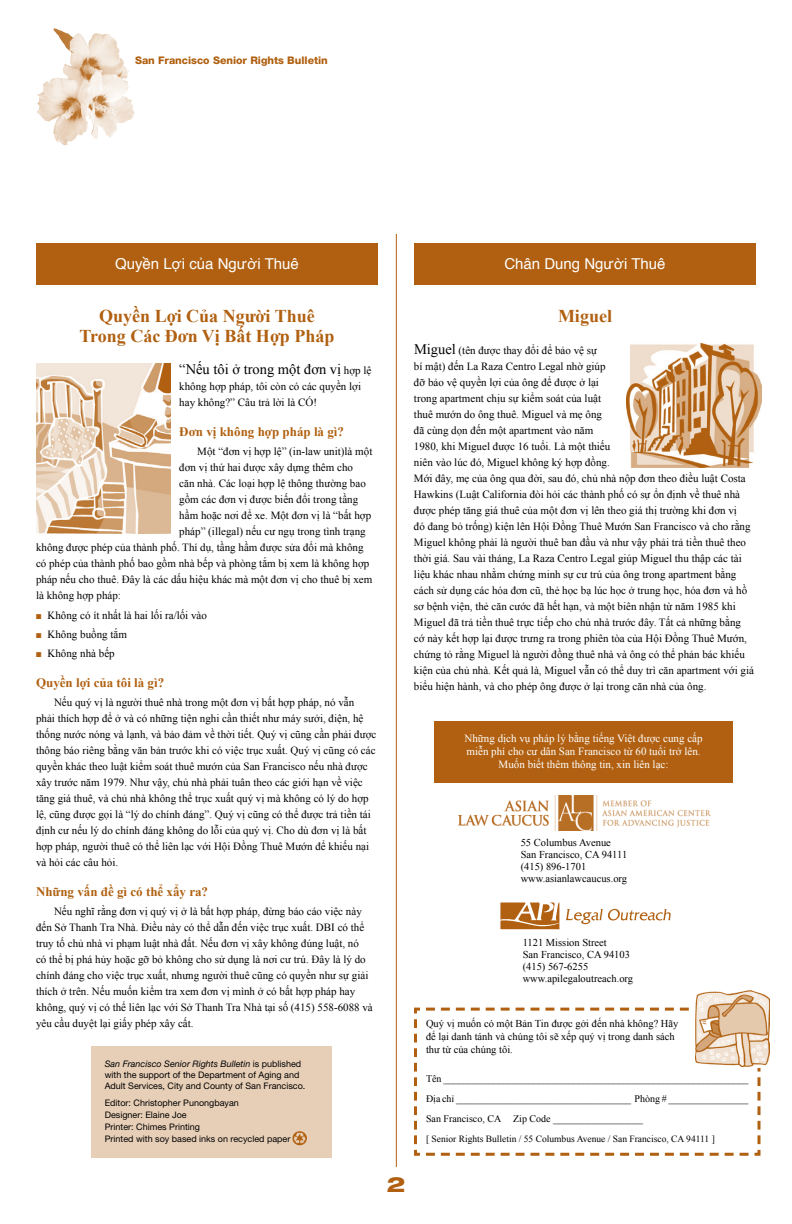
<style>
.page{position:relative;width:792px;height:1224px;background:#fff}
.page>*{position:absolute;margin:0;border:0;box-sizing:border-box;transform-origin:0 0}
.t1{font:800 expanded 21px "Helvetica Neue";color:#b06010}
.t2{font:700 18px/20px "Times New Roman";color:#b06010;text-align:center}
.t3{font:15px "Helvetica";color:#fff}
.t4{font:14.5px "Times New Roman";color:#000}
.t5{font:700 13px "Times New Roman";color:#b06010}
.t6{font:11px/16px "Times New Roman";color:#000}
.t7{font:11px/13px "Times New Roman";color:#fff;text-align:center}
.t8{font:10.5px/12px "Times New Roman";color:#000}
.t9{font:800 10.5px "Helvetica Neue";color:#b06010}
.t10{font:10px/20px "Times New Roman";color:#000;text-align:justify}
.t11{font:9.5px "Times New Roman";color:#000}
.t12{font:9px/12px "Helvetica Neue";color:#000}
.s1{font-size:11px}
.s2{color:#b06010}
.s3{font-style:italic}
.s4{font-size:14.5px}
</style>
<div class="page">
<div style="left:435px;top:721px;width:298px;height:61px;background:#b06010"></div>
<img style="left:500px;top:902px;width:171px;height:28px">
<hr style="left:396px;top:234px;width:1px;height:933px;background:#b06010">
<div style="left:91px;top:1047px;width:241px;height:111px;background:#e7cfb7"></div>
<img style="left:292px;top:1131px;width:15px;height:15px">
<img style="left:458px;top:795px;width:252px;height:35px">
<div style="left:414px;top:243px;width:342px;height:41px;background:#b06010"></div>
<div style="left:36px;top:243px;width:342px;height:41px;background:#b06010"></div>
<svg style="left:414px;top:1007px;width:347px;height:149px"></svg>
<div style="left:694px;top:986px;width:79px;height:82px;background:#fff"></div>
<img style="left:695px;top:991px;width:75px;height:75px">
<img style="left:36px;top:364px;width:134px;height:169px">
<img style="left:626px;top:342px;width:135px;height:125px">
<img style="left:37px;top:29px;width:98px;height:116px">
<p class="t9" style="left:135px;top:54px;width:194px">San Francisco Senior Rights Bulletin</p>
<h3 class="t3" style="left:115px;top:252px;width:185px">Quyền Lợi của Người Thuê</h3>
<h3 class="t3" style="left:504px;top:252px;width:163px">Chân Dung Người Thuê</h3>
<h2 class="t2" style="left:80px;top:306px;width:256px">Quyền Lợi Của Người Thuê<br>Trong Các Đơn Vị Bất Hợp Pháp</h2>
<h3 class="t4" style="left:179px;top:360px;width:194px">“Nếu tôi ở trong một đơn vị <span class="s1">hợp lệ</span></h3>
<p class="t6" style="left:179px;top:378px;width:183px">không hợp pháp, tôi còn có các quyền lợi hay không?” Câu trả lời là CÓ!</p>
<p class="t5" style="left:179px;top:422px;width:166px">Đơn vị không hợp pháp là gì?</p>
<p class="t6" style="left:197px;top:443px;width:177px">Một “đơn vị hợp lệ” (in-law unit)là một</p>
<p class="t6" style="left:179px;top:459px;width:175px">đơn vị thứ hai được xây dựng thêm cho</p>
<p class="t6" style="left:179px;top:475px;width:188px">căn nhà. Các loại hợp lệ thông thường bao</p>
<p class="t6" style="left:179px;top:491px;width:180px">gồm các đơn vị được biến đổi trong tầng</p>
<p class="t6" style="left:179px;top:507px;width:193px">hầm hoặc nơi để xe. Một đơn vị là “bất hợp</p>
<p class="t6" style="left:179px;top:523px;width:188px">pháp” (illegal) nếu cư ngụ trong tình trạng</p>
<p class="t6" style="left:36px;top:539px;width:329px">không được phép của thành phố. Thí dụ, tầng hầm được sửa đổi mà không</p>
<p class="t6" style="left:36px;top:555px;width:335px">có phép của thành phố bao gồm nhà bếp và phòng tắm bị xem là không hợp</p>
<p class="t6" style="left:36px;top:571px;width:338px">pháp nếu cho thuê. Đây là các dấu hiệu khác mà một đơn vị cho thuê bị xem</p>
<p class="t6" style="left:36px;top:587px;width:86px">là không hợp pháp:</p>
<p class="t6" style="left:36px;top:607px;width:172px"><span class="s2">■</span> Không có ít nhất là hai lối ra/lối vào</p>
<p class="t6" style="left:36px;top:626px;width:92px"><span class="s2">■</span> Không buồng tắm</p>
<p class="t6" style="left:36px;top:645px;width:80px"><span class="s2">■</span> Không nhà bếp</p>
<p class="t5" style="left:36px;top:673px;width:130px">Quyền lợi của tôi là gì?</p>
<p class="t6" style="left:36px;top:694px;width:342px;text-indent:18px">Nếu quý vị là người thuê nhà trong một đơn vị bất hợp pháp, nó vẫn<br>phải thích hợp để ở và có những tiện nghi cần thiết như máy sưởi, điện, hệ thống nước nóng và lạnh, và bảo đảm về thời tiết. Quý vị cũng cần phải được thông báo riêng bằng văn bản trước khi có việc trục xuất. Quý vị cũng có các quyền khác theo luật kiểm soát thuê mướn của San Francisco nếu nhà được xây trước năm 1979. Như vậy, chủ nhà phải tuân theo các giới hạn về việc tăng giá thuê, và chủ nhà không thể trục xuất quý vị mà không có lý do hợp lệ, cũng được gọi là “lý do chính đáng”. Quý vị cũng có thể được trả tiền tái định cư nếu lý do chính đáng không do lỗi của quý vị. Cho dù đơn vị là bất hợp pháp, người thuê có thể liên lạc với Hội Đồng Thuê Mướn để khiếu nại và hỏi các câu hỏi.</p>
<p class="t5" style="left:36px;top:882px;width:174px">Những vấn đề gì có thể xẩy ra?</p>
<p class="t6" style="left:36px;top:903px;width:338px;text-indent:18px">Nếu nghĩ rằng đơn vị quý vị ở là bất hợp pháp, đừng báo cáo việc này đến Sở Thanh Tra Nhà. Điều này có thể dẫn đến việc trục xuất. DBI có thể truy tố chủ nhà vi phạm luật nhà đất. Nếu đơn vị xây không đúng luật, nó<br>có thể bị phá hủy hoặc gỡ bỏ không cho sử dụng là nơi cư trú. Đây là lý do chính đáng cho việc trục xuất, nhưng người thuê cũng có quyền như sự giải thích ở trên. Nếu muốn kiểm tra xem đơn vị mình ở có bất hợp pháp hay không, quý vị có thể liên lạc với Sở Thanh Tra Nhà tại số (415) 558-6088 và yêu cầu duyệt lại giấy phép xây cất.</p>
<p class="t12" style="left:105px;top:1058px;width:202px;line-height:11px"><span class="s3">San Francisco Senior Rights Bulletin</span> is published with the support of the Department of Aging and<br>Adult Services, City and County of San Francisco.</p>
<p class="t12" style="left:105px;top:1096px;width:187px">Editor: Christopher Punongbayan<br>Designer: Elaine Joe<br>Printer: Chimes Printing<br>Printed with soy based inks on recycled paper</p>
<h2 class="t2" style="left:558px;top:306px;width:55px">Miguel</h2>
<p class="t6" style="left:414px;top:342px;width:342px"><span class="s4">Miguel</span> (tên được thay đổi để bảo vệ sự<br>bí mật) đến La Raza Centro Legal nhờ giúp<br>đỡ bảo vệ quyền lợi của ông để được ở lại<br>trong apartment chịu sự kiểm soát của luật<br>thuê mướn do ông thuê. Miguel và mẹ ông<br>đã cùng dọn đến một apartment vào năm<br>1980, khi Miguel được 16 tuổi. Là một thiếu<br>niên vào lúc đó, Miguel không ký hợp đồng.<br>Mới đây, mẹ của ông qua đời, sau đó, chủ nhà nộp đơn theo điều luật Costa Hawkins (Luật California đòi hỏi các thành phố có sự ổn định về thuê nhà được phép tăng giá thuê của một đơn vị lên theo giá thị trường khi đơn vị<br>đó đang bỏ trống) kiện lên Hội Đồng Thuê Mướn San Francisco và cho rằng Miguel không phải là người thuê ban đầu và như vậy phải trả tiền thuê theo thời giá. Sau vài tháng, La Raza Centro Legal giúp Miguel thu thập các tài liệu khác nhau nhằm chứng minh sự cư trú của ông trong apartment bằng cách sử dụng các hóa đơn cũ, thẻ học bạ lúc học ở trung học, hóa đơn và hồ sơ bệnh viện, thẻ căn cước đã hết hạn, và một biên nhận từ năm 1985 khi Miguel đã trả tiền thuê trực tiếp cho chủ nhà trước đây. Tất cả những bằng cớ này kết hợp lại được trưng ra trong phiên tòa của Hội Đồng Thuê Mướn, chứng tỏ rằng Miguel là người đồng thuê nhà và ông có thể phản bác khiếu kiện của chủ nhà. Kết quả là, Miguel vẫn có thể duy trì căn apartment với giá biểu hiện hành, và cho phép ông được ở lại trong căn nhà của ông.</p>
<p class="t7" style="left:465px;top:732px;width:240px">Những dịch vụ pháp lý bằng tiếng Việt được cung cấp miễn phí cho cư dân San Francisco từ 60 tuổi trở lên.<br>Muốn biết thêm thông tin, xin liên lạc:</p>
<p class="t8" style="left:521px;top:836px;width:108px">55 Columbus Avenue<br>San Francisco, CA 94111 (415) 896-1701 www.asianlawcaucus.org</p>
<p class="t8" style="left:523px;top:936px;width:112px">1121 Mission Street<br>San Francisco, CA 94103 (415) 567-6255 www.apilegaloutreach.org</p>
<p class="t8" style="left:426px;top:1017px;width:254px;line-height:13px">Quý vị muốn có một Bản Tin được gởi đến nhà không? Hãy để lại danh tánh và chúng tôi sẽ xếp quý vị trong danh sách thư từ của chúng tôi.</p>
<p class="t10" style="left:426px;top:1068px;width:324px">Tên _____________________________________________________________ Ðịa chỉ ___________________________________ Phòng # ________________ San Francisco, CA Zip Code __________________</p>
<p class="t11" style="left:426px;top:1133px;width:290px">[ Senior Rights Bulletin / 55 Columbus Avenue / San Francisco, CA 94111 ]</p>
<h1 class="t1" style="left:387px;top:1171px;width:20px">2</h1>
</div>
